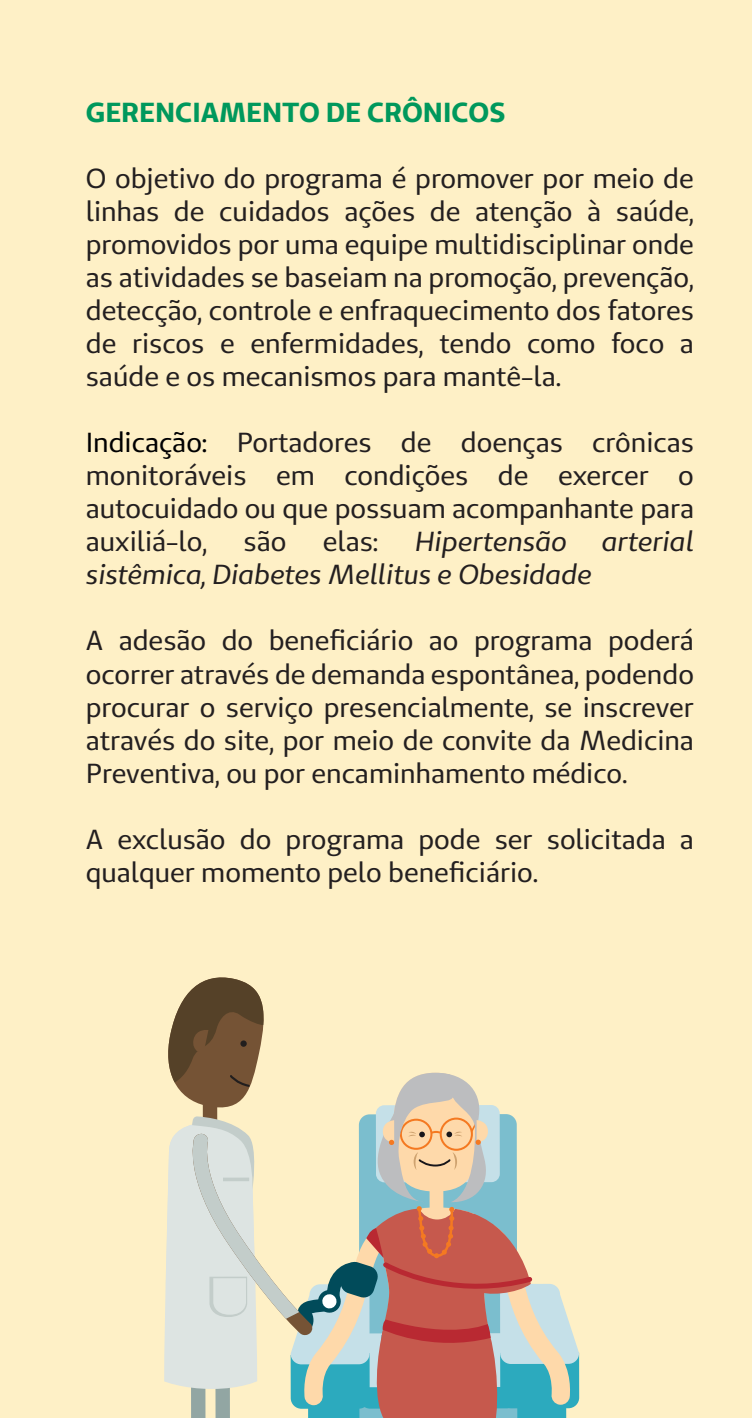
<style>
.page{position:relative;width:752px;height:1418px;background:#fff}
.page>*{position:absolute;margin:0;border:0;box-sizing:border-box;transform-origin:0 0}
.t1{font:27.5px/33px "Unimed Sans";color:#231f20;text-align:justify}
.t2{font:italic 27.5px "Unimed Sans";color:#231f20}
.t3{font:700 27.5px "Unimed Sans";color:#00985c}
.s1{color:#000001}
</style>
<div class="page">
<div style="left:0;top:0;width:751px;height:1417px;background:#fef0c6"></div>
<svg style="left:164px;top:977px;width:415px;height:440px"></svg>
<p class="t3" style="left:86px;top:94px;width:421px">GERENCIAMENTO DE CRÔNICOS</p>
<p class="t1" style="left:86px;top:162px;width:609px">O objetivo do programa é promover por meio de linhas de cuidados ações de atenção à saúde, promovidos por uma equipe multidisciplinar onde as atividades se baseiam na promoção, prevenção, detecção, controle e enfraquecimento dos fatores de riscos e enfermidades, tendo como foco a saúde e os mecanismos para mantê-la.</p>
<p class="t1" style="left:86px;top:426px;width:609px"><span class="s1">Indicação:</span> Portadores de doenças crônicas monitoráveis em condições de exercer o autocuidado ou que possuam acompanhante para auxiliá-lo,</p>
<p class="t1" style="left:243px;top:525px;width:44px">são</p>
<p class="t1" style="left:322px;top:525px;width:57px">elas:</p>
<p class="t2" style="left:414px;top:524px;width:154px">Hipertensão</p>
<p class="t2" style="left:601px;top:524px;width:94px">arterial</p>
<p class="t2" style="left:86px;top:557px;width:507px">sistêmica, Diabetes Mellitus e Obesidade</p>
<p class="t1" style="left:86px;top:624px;width:609px">A adesão do beneficiário ao programa poderá ocorrer através de demanda espontânea, podendo procurar o serviço presencialmente, se inscrever através do site, por meio de convite da Medicina Preventiva, ou por encaminhamento médico.</p>
<p class="t1" style="left:86px;top:822px;width:609px">A exclusão do programa pode ser solicitada a qualquer momento pelo beneficiário.</p>
</div>
